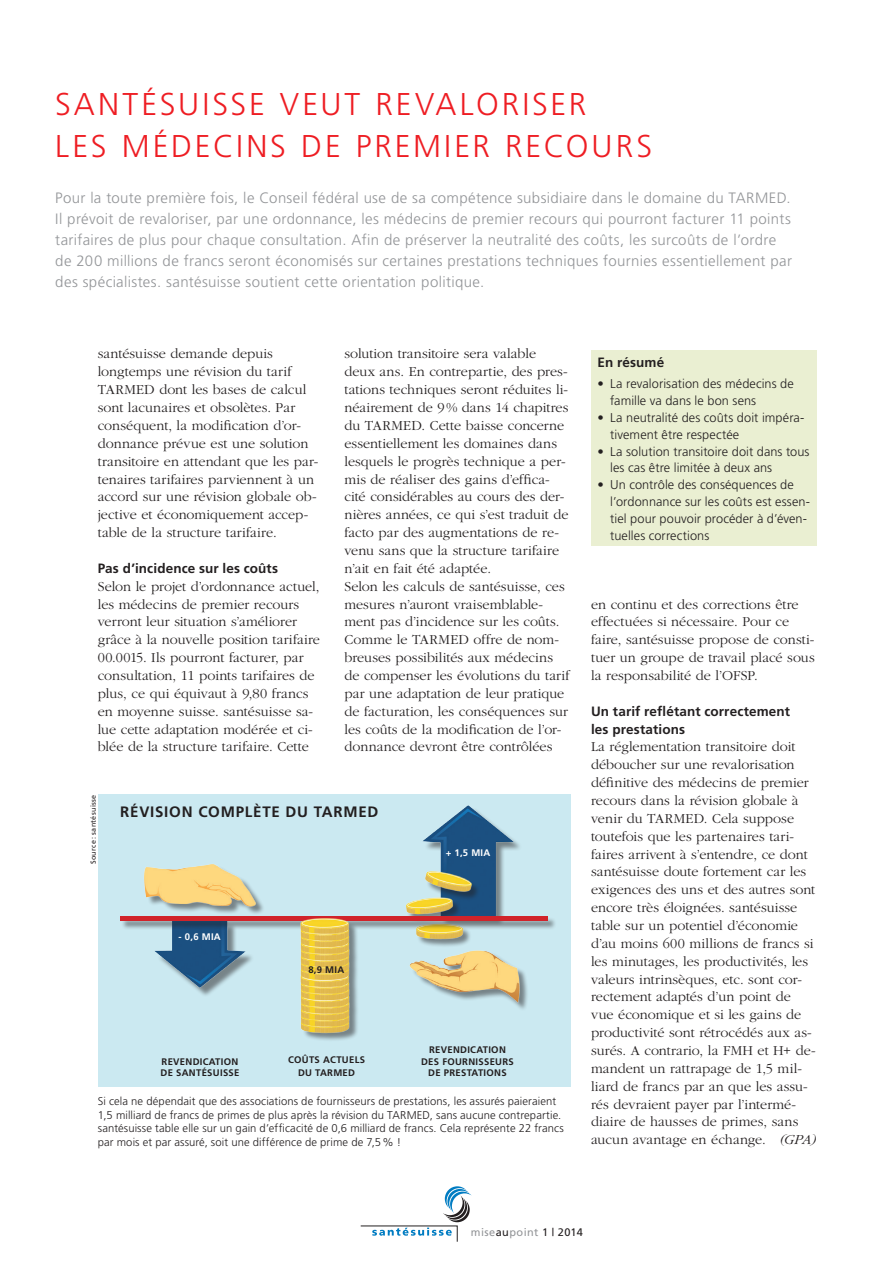
<style>
.page{position:relative;width:893px;height:1263px;background:#fff}
.page>*{position:absolute;margin:0;border:0;box-sizing:border-box;transform-origin:0 0}
.Titel{font:300 31.5px/42px "Frutiger";letter-spacing:.09em;color:#ee1d23}
.t1{font:700 15.15px "Frutiger";letter-spacing:.05em;color:#231f20}
.Lead{font:300 15px/21px "Frutiger";letter-spacing:.025em;color:#939598}
.Lauftext{font:300 14.25px/17.9px "Garamond";color:#231f20}
.Untertitel_Frutiger{font:700 13.5px/17.9px "Frutiger";letter-spacing:.01em;color:#231f20}
.Kasten_Titel{font:700 13.5px "Frutiger";letter-spacing:.01em;color:#231f20}
.Kasten_Text{font:300 12.75px/16.8px "Frutiger";letter-spacing:.005em;color:#231f20}
.Fotos_Legende{font:300 11.25px/13.5px "Frutiger";letter-spacing:.01em;color:#231f20}
.t2{font:10.95px "Frutiger";letter-spacing:.035em;color:#939598}
.t3{font:700 9.6px/11.4px "Frutiger";letter-spacing:.03em;color:#231f20;text-align:center}
.t4{font:700 9.6px "Frutiger";letter-spacing:.025em;color:#fff}
.Fotos_Copyright{font:7.2px "Frutiger";letter-spacing:.04em;color:#231f20}
.s1{font-style:italic}
.s2{color:#231f20}
</style>
<div class="page">
<svg style="left:360px;top:1186px;width:112px;height:56px"></svg>
<div style="left:591px;top:351px;width:225px;height:195px;background:#eaefd2"></div>
<div style="left:98px;top:795px;width:472px;height:292px;background:#cbe9f1"></div>
<img style="left:423px;top:805px;width:92px;height:111px">
<div style="left:407px;top:873px;width:74px;height:75px;background:#231f20;opacity:.5"></div>
<img style="left:406px;top:869px;width:67px;height:71px">
<div style="left:411px;top:952px;width:118px;height:59px;background:#231f20;opacity:.5"></div>
<img style="left:408px;top:940px;width:117px;height:71px">
<div style="left:146px;top:865px;width:119px;height:50px;background:#231f20;opacity:.5"></div>
<img style="left:144px;top:864px;width:113px;height:46px">
<div style="left:156px;top:922px;width:99px;height:75px;background:#231f20;opacity:.5"></div>
<img style="left:155px;top:930px;width:93px;height:59px">
<div style="left:120px;top:916px;width:437px;height:14px;background:#231f20;opacity:.5"></div>
<div style="left:120px;top:916px;width:428px;height:5px;background:#d1232a"></div>
<div style="left:302px;top:920px;width:57px;height:122px;background:#231f20;opacity:.5"></div>
<img style="left:293px;top:918px;width:67px;height:116px">
<p class="Titel" style="left:55px;top:83px;width:598px">SANTÉSUISSE VEUT REVALORISER<br>LES MÉDECINS DE PREMIER RECOURS</p>
<p class="Lead" style="left:55px;top:188px;width:738px">Pour la toute première fois, le Conseil fédéral use de sa compétence subsidiaire dans le domaine du TARMED.<br>Il prévoit de revaloriser, par une ordonnance, les médecins de premier recours qui pourront facturer 11 points tarifaires de plus pour chaque consultation. Afin de préserver la neutralité des coûts, les surcoûts de l’ordre de 200 millions de francs seront économisés sur certaines prestations techniques fournies essentiellement par des spécialistes. santésuisse soutient cette orientation politique.</p>
<p class="Lauftext" style="left:98px;top:345px;width:222px">santésuisse demande depuis longtemps une révision du tarif TARMED dont les bases de calcul sont lacunaires et obsolètes. Par conséquent, la modification d’or&shy;donnance prévue est une solution transitoire en attendant que les par&shy;tenaires tarifaires parviennent à un accord sur une révision globale ob&shy;jective et économiquement accep&shy;table de la structure tarifaire.</p>
<p class="Untertitel_Frutiger" style="left:98px;top:559px;width:182px">Pas d’incidence sur les coûts</p>
<p class="Lauftext" style="left:98px;top:577px;width:224px">Selon le projet d’ordonnance actuel, les médecins de premier recours verront leur situation s’améliorer grâce à la nouvelle position tarifaire 00.0015. Ils pourront facturer, par consultation, 11 points tarifaires de plus, ce qui équivaut à 9,80 francs en moyenne suisse. santésuisse sa&shy;lue cette adaptation modérée et ci&shy;blée de la structure tarifaire. Cette</p>
<p class="Lauftext" style="left:344px;top:345px;width:226px">solution transitoire sera valable deux ans. En contrepartie, des pres&shy;tations techniques seront réduites li&shy;néairement de 9% dans 14 chapitres du TARMED. Cette baisse concerne essentiellement les domaines dans lesquels le progrès technique a per&shy;mis de réaliser des gains d’effica&shy;cité considérables au cours des der&shy;nières années, ce qui s’est traduit de facto par des augmentations de re&shy;venu sans que la structure tarifaire n’ait en fait été adaptée.</p>
<p class="Lauftext" style="left:344px;top:577px;width:227px">Selon les calculs de santésuisse, ces mesures n’auront vraisemblable&shy;ment pas d’incidence sur les coûts.<br>Comme le TARMED offre de nom&shy;breuses possibilités aux médecins de compenser les évolutions du tarif par une adaptation de leur pratique de facturation, les conséquences sur les coûts de la modification de l’or&shy;donnance devront être contrôlées</p>
<p class="Fotos_Copyright" style="left:89px;top:864px;width:71px;rotate:-90deg">Source : santésuisse</p>
<p class="t1" style="left:120px;top:803px;width:260px">RÉVISION COMPLÈTE DU TARMED</p>
<p class="t4" style="left:179px;top:931px;width:44px">- 0,6 MIA</p>
<p class="t3" style="left:308px;top:964px;width:37px">8,9 MIA</p>
<p class="t4" style="left:446px;top:847px;width:46px">+ 1,5 MIA</p>
<p class="t3" style="left:161px;top:1056px;width:80px;text-align:left">REVENDICATION<br>DE SANTÉSUISSE</p>
<p class="t3" style="left:288px;top:1053px;width:79px;line-height:12.8px">COÛTS ACTUELS<br>DU TARMED</p>
<p class="t3" style="left:421px;top:1044px;width:94px">REVENDICATION<br>DES FOURNISSEURS<br>DE PRESTATIONS</p>
<p class="Fotos_Legende" style="left:98px;top:1095px;width:467px">Si cela ne dépendait que des associations de fournisseurs de prestations, les assurés paieraient 1,5 milliard de francs de primes de plus après la révision du TARMED, sans aucune contrepartie. santésuisse table elle sur un gain d’efficacité de 0,6 milliard de francs. Cela représente 22 francs par mois et par assuré, soit une différence de prime de 7,5% !</p>
<p class="Kasten_Titel" style="left:597px;top:355px;width:68px">En résumé</p>
<p class="Kasten_Text" style="left:610px;top:376px;width:185px;text-indent:-13px">• La revalorisation des médecins de famille va dans le bon sens</p>
<p class="Kasten_Text" style="left:610px;top:409px;width:196px;text-indent:-13px">• La neutralité des coûts doit impéra&shy;tivement être respectée</p>
<p class="Kasten_Text" style="left:610px;top:443px;width:201px;text-indent:-13px">• La solution transitoire doit dans tous les cas être limitée à deux ans</p>
<p class="Kasten_Text" style="left:610px;top:477px;width:201px;text-indent:-13px">• Un contrôle des conséquences de l’ordonnance sur les coûts est essen&shy;tiel pour pouvoir procéder à d’éven&shy;tuelles corrections</p>
<p class="Lauftext" style="left:591px;top:595px;width:225px">en continu et des corrections être effectuées si nécessaire. Pour ce faire, santésuisse propose de consti&shy;tuer un groupe de travail placé sous la responsabilité de l’OFSP.</p>
<p class="Untertitel_Frutiger" style="left:591px;top:702px;width:200px">Un tarif reflétant correctement les prestations</p>
<p class="Lauftext" style="left:591px;top:738px;width:227px">La réglementation transitoire doit déboucher sur une revalorisation définitive des médecins de premier recours dans la révision globale à venir du TARMED. Cela suppose toutefois que les partenaires tari&shy;faires arrivent à s’entendre, ce dont santésuisse doute fortement car les exigences des uns et des autres sont encore très éloignées. santésuisse table sur un potentiel d’économie d’au moins 600 millions de francs si les minutages, les productivités, les valeurs intrinsèques, etc. sont cor&shy;rectement adaptés d’un point de vue économique et si les gains de productivité sont rétrocédés aux as&shy;surés. A contrario, la FMH et H+ de&shy;mandent un rattrapage de 1,5 mil&shy;liard de francs par an que les assu&shy;rés devraient payer par l’intermé&shy;diaire de hausses de primes, sans aucun avantage en échange. <span class="s1">(GPA)</span></p>
<p class="t2" style="left:471px;top:1225px;width:113px">mise<span class="s2">au</span>point <span class="s2">1 | 2014</span></p>
</div>
